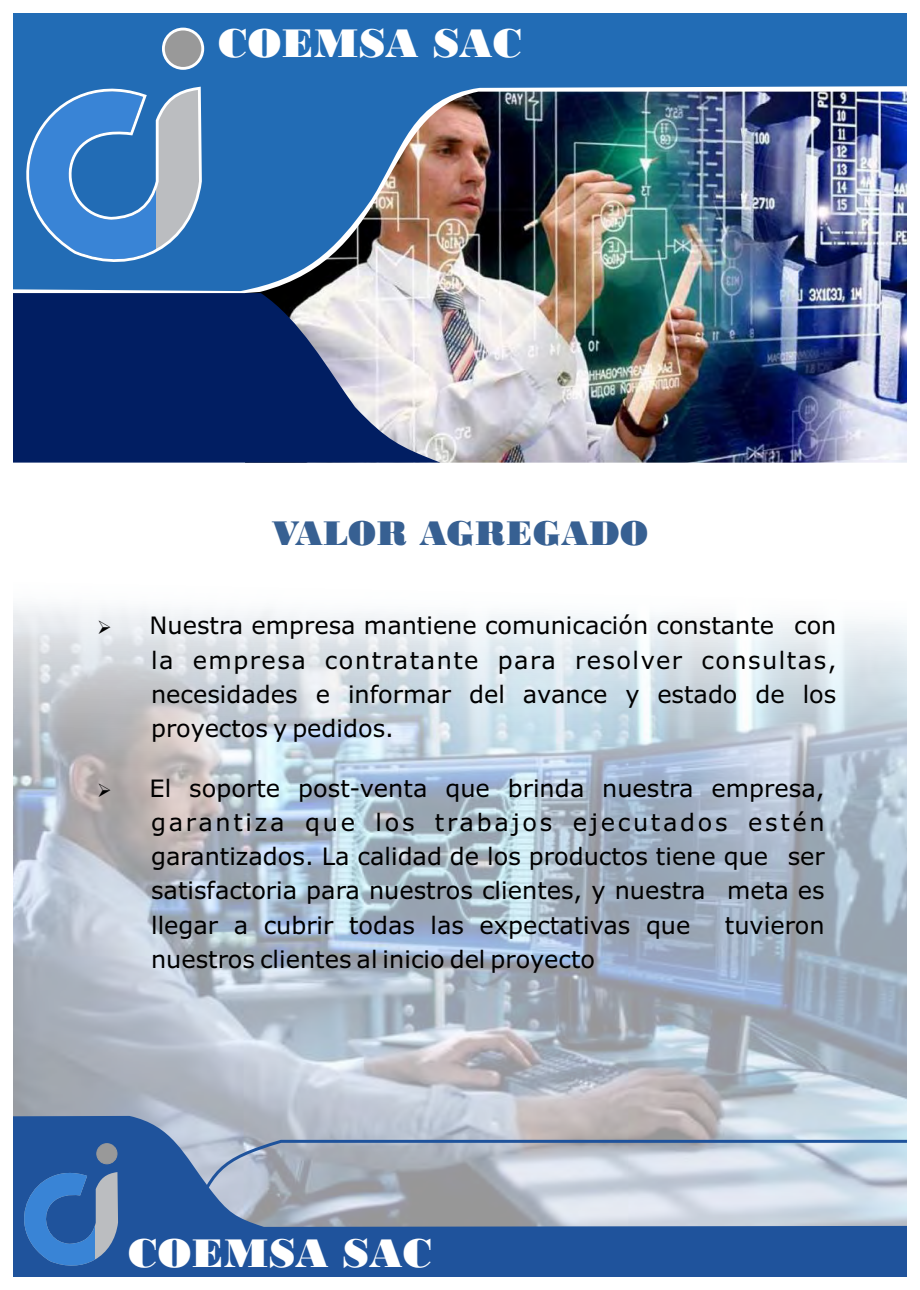
<style>
.page{position:relative;width:920px;height:1290px;background:#fff}
.page>*{position:absolute;margin:0;border:0;box-sizing:border-box;transform-origin:0 0}
.t1{font:42px "Bodoni MT Black";color:#fff}
.t2{font:36px "Bodoni MT Black";color:#376092}
.t3{font:24px/34.2px "Verdana";color:#000;text-align:justify}
</style>
<div class="page">
<img style="left:13px;top:606px;width:893px;height:510px">
<div style="left:13px;top:14px;width:893px;height:278px;background:#226cb5"></div>
<img style="left:245px;top:92px;width:661px;height:371px">
<svg style="left:13px;top:1116px;width:893px;height:160px;background:#7590b6"></svg>
<svg style="left:13px;top:293px;width:427px;height:170px;background:#354b7f"></svg>
<svg style="left:186px;top:1138px;width:720px;height:138px;background:#7b94b8"></svg>
<svg style="left:13px;top:64px;width:192px;height:211px;background:#4985c3"></svg>
<div style="left:162px;top:28px;width:42px;height:42px;border:6px solid #fff;border-radius:50%"></div>
<div style="left:165px;top:30px;width:36px;height:37px;background:#999;border-radius:50%"></div>
<svg style="left:13px;top:1157px;width:105px;height:117px;background:#3b6fb0"></svg>
<div style="left:96px;top:1143px;width:21px;height:21px;background:#999;border:1px solid #999;border-radius:50%"></div>
<h1 class="t1" style="left:218px;top:29px;width:306px">COEMSA SAC</h1>
<h2 class="t2" style="left:272px;top:521px;width:378px">VALOR AGREGADO</h2>
<p class="t3" style="left:151px;top:610px;width:687px;text-indent:-54px">➢ Nuestra empresa mantiene comunicación constante con la empresa contratante para resolver consultas, necesidades e informar del avance y estado de los proyectos y pedidos.</p>
<p class="t3" style="left:151px;top:773px;width:675px;text-indent:-54px">➢ El soporte post-venta que brinda nuestra empresa, garantiza que los trabajos ejecutados estén garantizados. La calidad de los productos tiene que ser satisfactoria para nuestros clientes, y nuestra meta es llegar a cubrir todas las expectativas que</p>
<p class="t3" style="left:725px;top:910px;width:101px">tuvieron</p>
<p class="t3" style="left:151px;top:944px;width:445px">nuestros clientes al inicio del proyecto</p>
<h1 class="t1" style="left:128px;top:1239px;width:306px">COEMSA SAC</h1>
</div>
